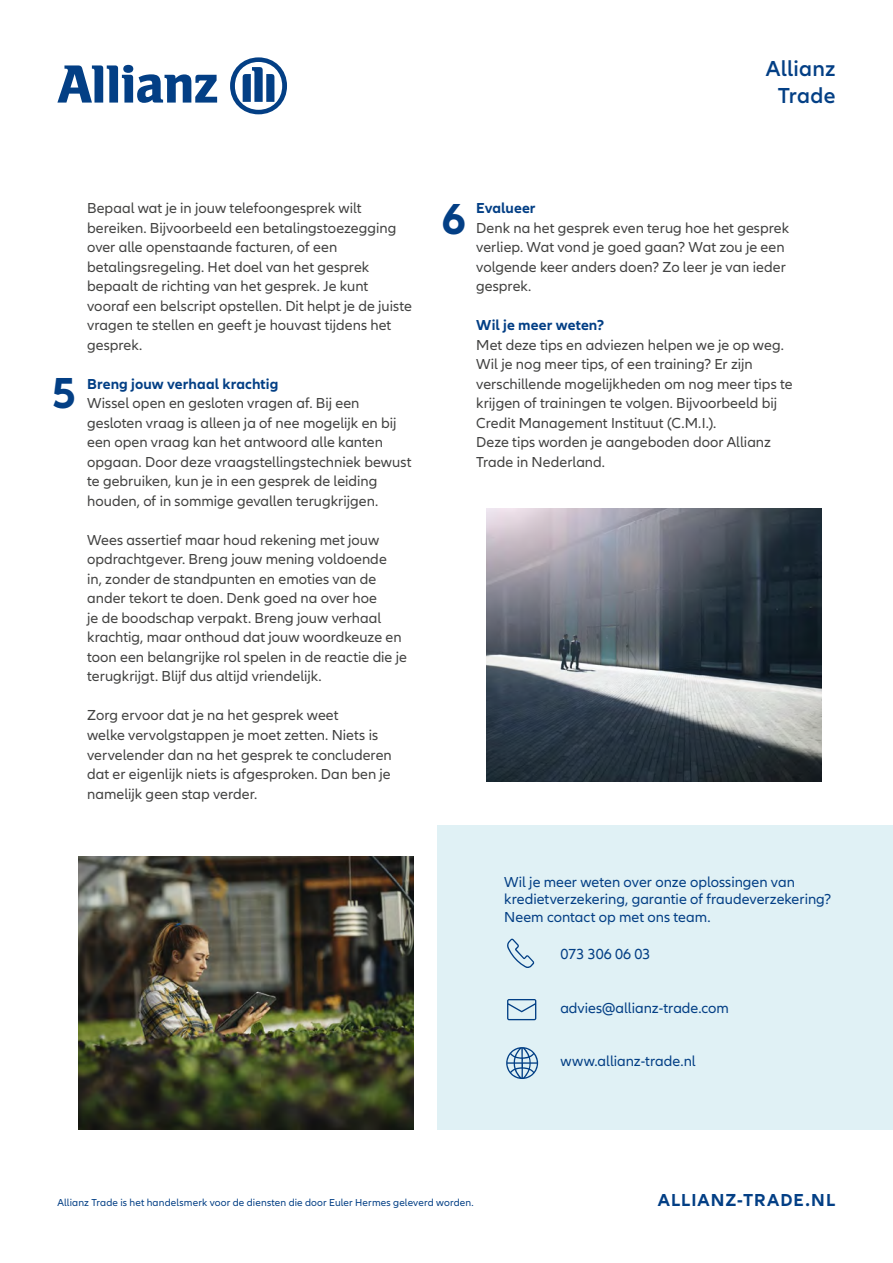
<style>
.page{position:relative;width:893px;height:1263px;background:#fff}
.page>*{position:absolute;margin:0;border:0;box-sizing:border-box;transform-origin:0 0}
.t1{font:700 45px "Allianz Neo";color:#033f85}
.t2{font:600 22.5px/27px "Allianz Neo";letter-spacing:.01em;color:#033f85;text-align:center}
.t3{font:700 18px "Allianz Neo";letter-spacing:.06em;color:#033f85}
.t4{font:15px/19.5px "Allianz Neo";color:#424241}
.t5{font:15px/17.5px "Allianz Neo";color:#033f85}
.t6{font:700 15px "Allianz Neo";letter-spacing:.005em;color:#033f85}
.t7{font:10.5px "Allianz Neo";letter-spacing:.015em;color:#033f85}
</style>
<div class="page">
<img style="left:79px;top:857px;width:334px;height:273px">
<img style="left:486px;top:509px;width:335px;height:273px">
<div style="left:438px;top:826px;width:455px;height:304px;background:#e0f1f5"></div>
<svg style="left:507px;top:939px;width:27px;height:29px"></svg>
<svg style="left:507px;top:999px;width:29px;height:21px"></svg>
<svg style="left:506px;top:1047px;width:32px;height:32px"></svg>
<svg style="left:57px;top:65px;width:160px;height:38px"></svg>
<svg style="left:230px;top:57px;width:57px;height:57px"></svg>
<h2 class="t2" style="left:766px;top:55px;width:71px">Allianz<br>Trade</h2>
<h1 class="t1" style="left:52px;top:366px;width:26px">5</h1>
<p class="t4" style="left:87px;top:199px;width:326px">Bepaal wat je in jouw telefoongesprek wilt bereiken. Bijvoorbeeld een betalingstoezegging over alle openstaande facturen, of een betalingsregeling. Het doel van het gesprek bepaalt de richting van het gesprek. Je kunt vooraf een belscript opstellen. Dit helpt je de juiste vragen te stellen en geeft je houvast tijdens het gesprek.</p>
<p class="t6" style="left:87px;top:375px;width:193px">Breng jouw verhaal krachtig</p>
<p class="t4" style="left:87px;top:394px;width:326px">Wissel open en gesloten vragen af. Bij een gesloten vraag is alleen ja of nee mogelijk en bij een open vraag kan het antwoord alle kanten opgaan. Door deze vraagstellingstechniek bewust te gebruiken, kun je in een gesprek de leiding houden, of in sommige gevallen terugkrijgen.</p>
<p class="t4" style="left:87px;top:531px;width:321px">Wees assertief maar houd rekening met jouw opdrachtgever. Breng jouw mening voldoende<br>in, zonder de standpunten en emoties van de ander tekort te doen. Denk goed na over hoe<br>je de boodschap verpakt. Breng jouw verhaal krachtig, maar onthoud dat jouw woordkeuze en toon een belangrijke rol spelen in de reactie die je terugkrijgt. Blijf dus altijd vriendelijk.</p>
<p class="t4" style="left:87px;top:706px;width:306px">Zorg ervoor dat je na het gesprek weet<br>welke vervolgstappen je moet zetten. Niets is vervelender dan na het gesprek te concluderen dat er eigenlijk niets is afgesproken. Dan ben je namelijk geen stap verder.</p>
<h1 class="t1" style="left:442px;top:193px;width:26px">6</h1>
<p class="t6" style="left:476px;top:200px;width:61px">Evalueer</p>
<p class="t4" style="left:476px;top:219px;width:314px">Denk na het gesprek even terug hoe het gesprek verliep. Wat vond je goed gaan? Wat zou je een volgende keer anders doen? Zo leer je van ieder gesprek.</p>
<p class="t6" style="left:476px;top:317px;width:130px">Wil je meer weten?</p>
<p class="t4" style="left:476px;top:336px;width:318px">Met deze tips en adviezen helpen we je op weg.<br>Wil je nog meer tips, of een training? Er zijn verschillende mogelijkheden om nog meer tips te krijgen of trainingen te volgen. Bijvoorbeeld bij Credit Management Instituut (C.M.I.).<br>Deze tips worden je aangeboden door Allianz Trade in Nederland.</p>
<p class="t5" style="left:504px;top:873px;width:329px">Wil je meer weten over onze oplossingen van kredietverzekering, garantie of fraudeverzekering?<br>Neem contact op met ons team.</p>
<p class="t5" style="left:560px;top:945px;width:92px">073 306 06 03</p>
<p class="t5" style="left:560px;top:999px;width:170px">advies@allianz-trade.com</p>
<p class="t5" style="left:560px;top:1053px;width:137px">www.allianz-trade.nl</p>
<p class="t7" style="left:57px;top:1196px;width:418px">Allianz Trade is het handelsmerk voor de diensten die door Euler Hermes geleverd worden.</p>
<p class="t3" style="left:658px;top:1189px;width:179px">ALLIANZ-TRADE.NL</p>
</div>
